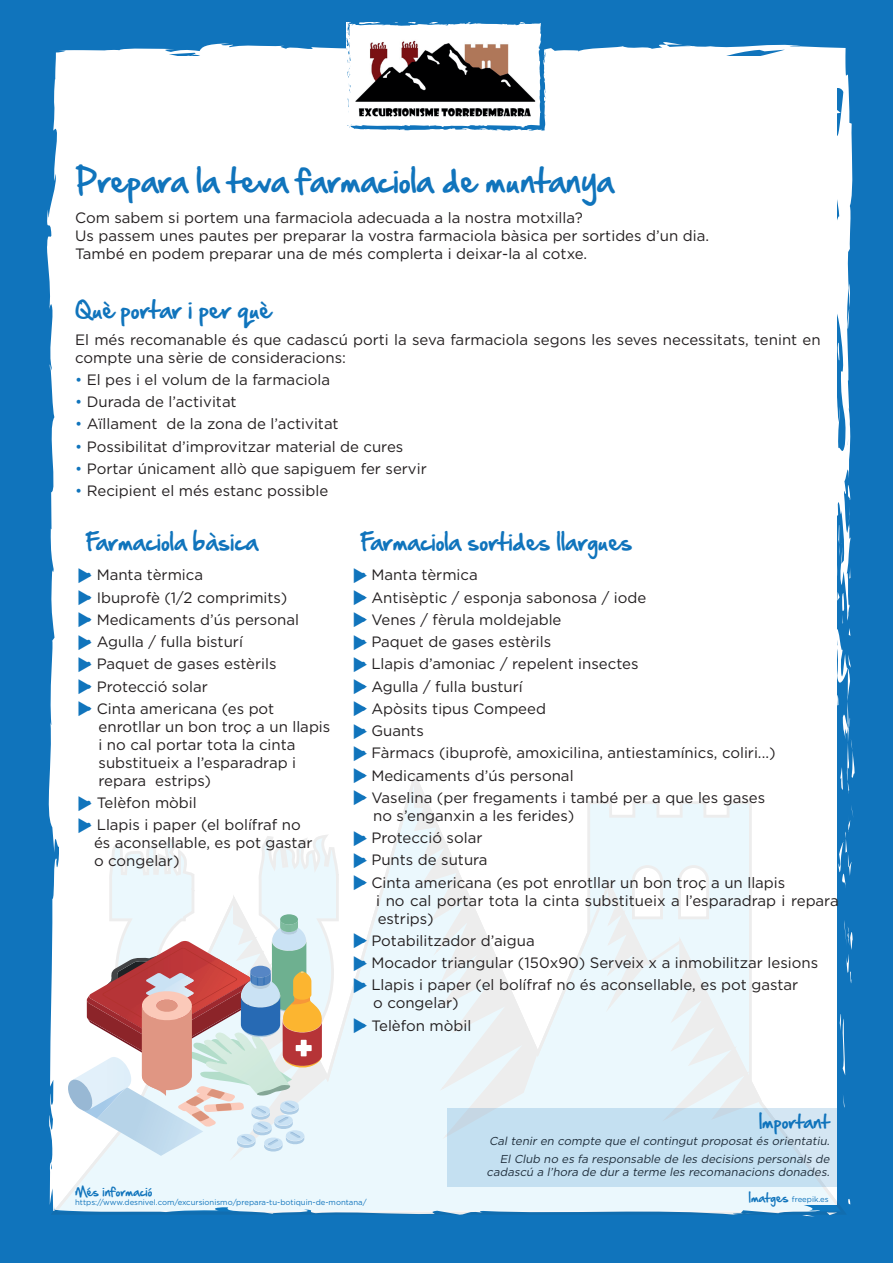
<style>
.page{position:relative;width:893px;height:1263px;background:#1074bc}
.page>*{position:absolute;margin:0;border:0;box-sizing:border-box;transform-origin:0 0}
.t1{font:28.5px "Hand Of Sean";color:#1074bc}
.t2{font:21px "Hand Of Sean";color:#1074bc}
.t3{font:18px/22.2px "Wingdings 3";color:#1074bc;text-align:justify}
.t4{font:16.05px "Hand Of Sean";color:#1074bc}
.t5{font:15px/18px "Gotham";color:#231f20}
.t6{font:italic 11.55px/17px "Gotham";color:#231f20;text-align:right}
.t7{font:10.95px "Hand Of Sean";color:#1074bc}
.t8{font:7.8px "Gotham";color:#1074bc}
.s1{color:#1074bc}
.s2{font-family:"Hand Of Sean";font-size:10.95px}
</style>
<div class="page">
<div style="left:47px;top:42px;width:807px;height:1173px;background:#fff"></div>
<svg style="left:161px;top:63px;width:14px;height:2px"></svg>
<svg style="left:72px;top:646px;width:2px;height:13px"></svg>
<svg style="left:849px;top:566px;width:1px;height:14px"></svg>
<svg style="left:836px;top:592px;width:19px;height:201px"></svg>
<svg style="left:838px;top:469px;width:14px;height:88px"></svg>
<svg style="left:837px;top:564px;width:1px;height:16px"></svg>
<svg style="left:832px;top:403px;width:3px;height:7px"></svg>
<svg style="left:830px;top:337px;width:9px;height:40px"></svg>
<svg style="left:836px;top:109px;width:5px;height:4px"></svg>
<svg style="left:662px;top:64px;width:33px;height:6px"></svg>
<svg style="left:71px;top:397px;width:2px;height:6px"></svg>
<svg style="left:73px;top:526px;width:4px;height:21px"></svg>
<svg style="left:51px;top:771px;width:796px;height:284px"></svg>
<svg style="left:51px;top:1055px;width:796px;height:159px"></svg>
<svg style="left:304px;top:771px;width:289px;height:315px"></svg>
<img style="left:347px;top:131px;width:195px;height:4px">
<svg style="left:346px;top:22px;width:200px;height:109px"></svg>
<svg style="left:65px;top:893px;width:264px;height:273px"></svg>
<div style="left:448px;top:1109px;width:391px;height:78px;background:linear-gradient(to right,#c1dff0,#cae2f1)"></div>
<svg style="left:354px;top:1018px;width:13px;height:15px"></svg>
<svg style="left:79px;top:795px;width:13px;height:38px"></svg>
<h1 class="t1" style="left:75px;top:155px;width:540px">Prepara la teva farmaciola de muntanya</h1>
<p class="t5" style="left:75px;top:208px;width:635px">Com sabem si portem una farmaciola adecuada a la nostra motxilla?<br>Us passem unes pautes per preparar la vostra farmaciola bàsica per sortides d’un dia.<br>També en podem preparar una de més complerta i deixar-la al cotxe.</p>
<h2 class="t2" style="left:75px;top:291px;width:197px">Què portar i per què</h2>
<p class="t5" style="left:75px;top:330px;width:747px">El més recomanable és que cadascú porti la seva farmaciola segons les seves necessitats, tenint en compte una sèrie de consideracions:</p>
<p class="t5" style="left:75px;top:370px;width:257px"><span class="s1">•</span> El pes i el volum de la farmaciola</p>
<p class="t5" style="left:75px;top:393px;width:163px"><span class="s1">•</span> Durada de l’activitat</p>
<p class="t5" style="left:75px;top:415px;width:265px"><span class="s1">•</span> Aïllament de la zona de l’activitat</p>
<p class="t5" style="left:75px;top:437px;width:330px"><span class="s1">•</span> Possibilitat d’improvitzar material de cures</p>
<p class="t5" style="left:75px;top:459px;width:353px"><span class="s1">•</span> Portar únicament allò que sapiguem fer servir</p>
<p class="t5" style="left:75px;top:481px;width:255px"><span class="s1">•</span> Recipient el més estanc possible</p>
<h2 class="t2" style="left:85px;top:522px;width:174px">Farmaciola bàsica</h2>
<p class="t5" style="left:85px;top:566px;width:120px"><span class="s1">•</span> Manta tèrmica</p>
<p class="t5" style="left:85px;top:588px;width:204px"><span class="s1">•</span> Ibuprofè (1/2 comprimits)</p>
<p class="t5" style="left:85px;top:610px;width:215px"><span class="s1">•</span> Medicaments d’ús personal</p>
<p class="t5" style="left:85px;top:632px;width:159px"><span class="s1">•</span> Agulla / fulla bisturí</p>
<p class="t5" style="left:85px;top:655px;width:193px"><span class="s1">•</span> Paquet de gases estèrils</p>
<p class="t5" style="left:85px;top:677px;width:124px"><span class="s1">•</span> Protecció solar</p>
<p class="t5" style="left:99px;top:699px;width:233px;text-indent:-14px"><span class="s1">•</span> Cinta americana (es pot enrotllar un bon troç a un llapis i no cal portar tota la cinta substitueix a l’esparadrap i repara estrips)</p>
<p class="t5" style="left:85px;top:793px;width:113px"><span class="s1">•</span> Telèfon mòbil</p>
<p class="t5" style="left:94px;top:816px;width:220px;text-indent:-9px"><span class="s1">•</span> Llapis i paper (el bolífraf no és aconsellable, es pot gastar o congelar)</p>
<p class="t3" style="left:77px;top:564px;width:17px">◆ ◆ ◆ ◆ ◆ ◆ ◆</p>
<h2 class="t2" style="left:360px;top:522px;width:274px">Farmaciola sortides llargues</h2>
<p class="t5" style="left:360px;top:566px;width:120px"><span class="s1">•</span> Manta tèrmica</p>
<p class="t5" style="left:360px;top:588px;width:288px"><span class="s1">•</span> Antisèptic / esponja sabonosa / iode</p>
<p class="t5" style="left:360px;top:610px;width:203px"><span class="s1">•</span> Venes / fèrula moldejable</p>
<p class="t5" style="left:360px;top:632px;width:193px"><span class="s1">•</span> Paquet de gases estèrils</p>
<p class="t5" style="left:360px;top:655px;width:280px"><span class="s1">•</span> Llapis d’amoniac / repelent insectes</p>
<p class="t5" style="left:360px;top:677px;width:165px"><span class="s1">•</span> Agulla / fulla busturí</p>
<p class="t5" style="left:360px;top:699px;width:188px"><span class="s1">•</span> Apòsits tipus Compeed</p>
<p class="t5" style="left:360px;top:721px;width:66px"><span class="s1">•</span> Guants</p>
<p class="t5" style="left:360px;top:744px;width:417px"><span class="s1">•</span> Fàrmacs (ibuprofè, amoxicilina, antiestamínics, coliri...)</p>
<p class="t5" style="left:360px;top:766px;width:215px"><span class="s1">•</span> Medicaments d’ús personal</p>
<p class="t5" style="left:373px;top:788px;width:394px;text-indent:-14px"><span class="s1">•</span> Vaselina (per fregaments i també per a que les gases no s’enganxin a les ferides)</p>
<p class="t5" style="left:360px;top:828px;width:124px"><span class="s1">•</span> Protecció solar</p>
<p class="t5" style="left:360px;top:851px;width:129px"><span class="s1">•</span> Punts de sutura</p>
<p class="t5" style="left:376px;top:873px;width:464px;text-indent:-17px"><span class="s1">•</span> Cinta americana (es pot enrotllar un bon troç a un llapis<br>i no cal portar tota la cinta substitueix a l’esparadrap i repara estrips)</p>
<p class="t5" style="left:360px;top:931px;width:177px"><span class="s1">•</span> Potabilitzador d’aigua</p>
<p class="t5" style="left:360px;top:953px;width:460px"><span class="s1">•</span> Mocador triangular (150x90) Serveix x a inmobilitzar lesions</p>
<p class="t5" style="left:373px;top:976px;width:427px;text-indent:-14px"><span class="s1">•</span> Llapis i paper (el bolífraf no és aconsellable, es pot gastar o congelar)</p>
<p class="t5" style="left:360px;top:1016px;width:113px"><span class="s1">•</span> Telèfon mòbil</p>
<p class="t3" style="left:353px;top:564px;width:17px">◆ ◆ ◆ ◆ ◆ ◆ ◆ ◆ ◆ ◆ ◆</p>
<p class="t3" style="left:353px;top:827px;width:17px">◆ ◆ ◆</p>
<p class="t3" style="left:353px;top:930px;width:17px">◆ ◆ ◆</p>
<p class="t7" style="left:75px;top:1181px;width:79px">Més informació</p>
<p class="t8" style="left:75px;top:1197px;width:293px">https://www.desnivel.com/excursionismo/prepara-tu-botiquin-de-montana/</p>
<p class="t4" style="left:759px;top:1108px;width:72px">Important</p>
<p class="t6" style="left:489px;top:1133px;width:344px">Cal tenir en compte que el contingut proposat és orientatiu.<br>El Club no es fa responsable de les decisions personals de</p>
<p class="t6" style="left:487px;top:1163px;width:347px">cadascú a l’hora de dur a terme les recomanacions donades.</p>
<p class="t8" style="left:749px;top:1194px;width:81px"><span class="s2">Imatges</span> freepik.es</p>
</div>
